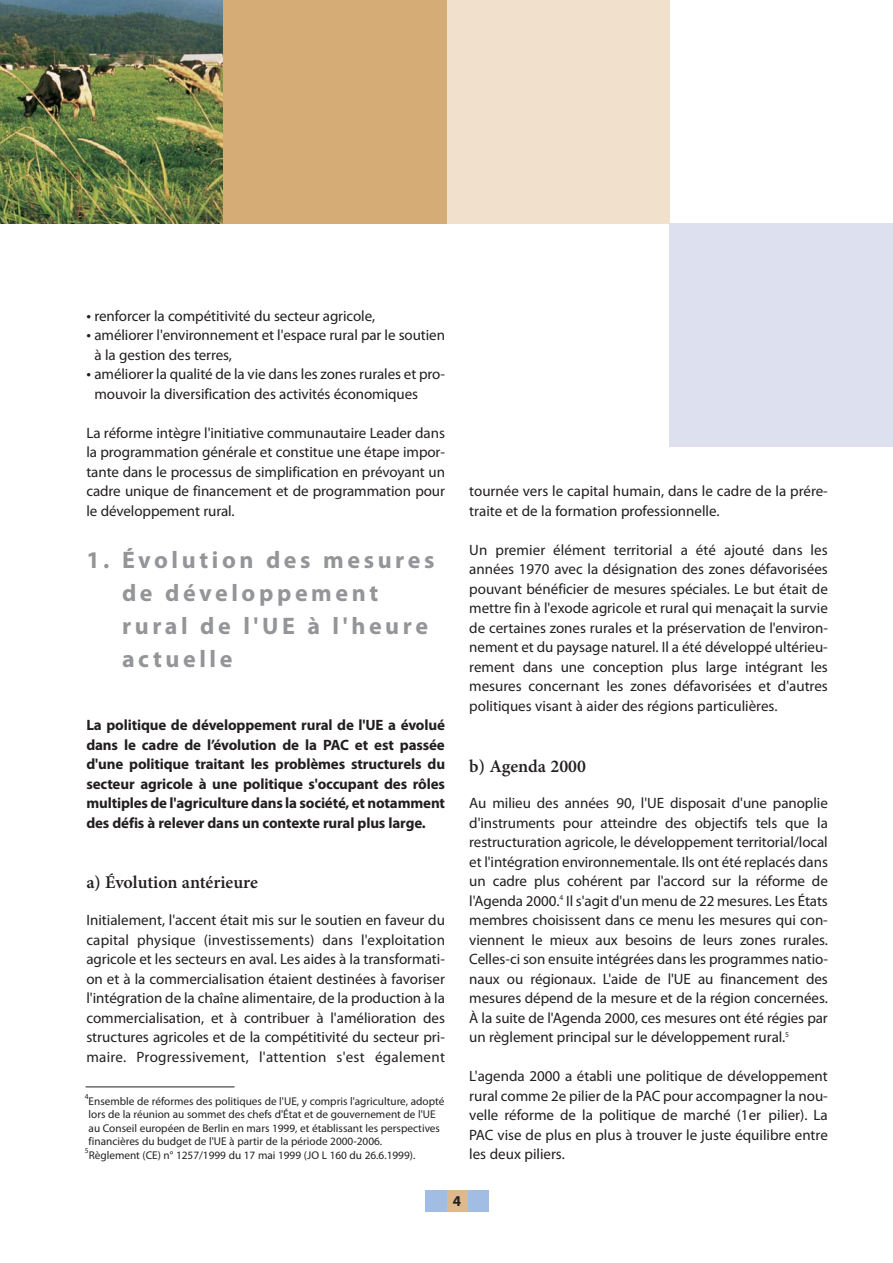
<style>
.page{position:relative;width:893px;height:1263px;background:#fff}
.page>*{position:absolute;margin:0;border:0;box-sizing:border-box;transform-origin:0 0}
.t1{font:700 24px/33px "Myriad Pro";letter-spacing:.15em;color:#939598}
.t2{font:600 18px "Minion Pro";color:#231f20}
.t3{font:15px/19.5px "Myriad Pro";letter-spacing:-.005em;color:#231f20;text-align:justify}
.t4{font:700 15px/19.5px "Myriad Pro";letter-spacing:-.01em;color:#231f20;text-align:justify}
.t5{font:11.25px/13.5px "Myriad Pro";color:#231f20}
.t6{font:7.5px "Myriad Pro";color:#231f20}
.s1{font-size:16.5px}
</style>
<div class="page">
<div style="left:468px;top:1191px;width:21px;height:21px;background:#a2bde3"></div>
<div style="left:446px;top:1191px;width:22px;height:21px;background:#ddb98d"></div>
<div style="left:425px;top:1191px;width:21px;height:21px;background:#a2bde3"></div>
<hr style="left:86px;top:1086px;width:148px;height:1px;background:#231f20">
<div style="left:669px;top:223px;width:223px;height:224px;background:#dce0ef"></div>
<img style="left:0;top:0;width:223px;height:223px">
<div style="left:446px;top:0;width:223px;height:223px;background:#f1e0cc"></div>
<div style="left:223px;top:0;width:223px;height:223px;background:#d5ab76"></div>
<p class="t3" style="left:86px;top:308px;width:290px"><span class="s1">•</span> renforcer la compétitivité du secteur agricole,</p>
<p class="t3" style="left:94px;top:327px;width:352px;text-indent:-8px"><span class="s1">•</span> améliorer l'environnement et l'espace rural par le soutien à la gestion des terres,</p>
<p class="t3" style="left:94px;top:366px;width:352px;text-indent:-8px"><span class="s1">•</span> améliorer la qualité de la vie dans les zones rurales et pro&shy;mouvoir la diversification des activités économiques</p>
<p class="t3" style="left:86px;top:425px;width:360px">La réforme intègre l'initiative communautaire Leader dans la programmation générale et constitue une étape impor&shy;tante dans le processus de simplification en prévoyant un cadre unique de financement et de programmation pour le développement rural.</p>
<h1 class="t1" style="left:122px;top:546px;width:314px;text-indent:-36px">1. Évolution des mesures de développement rural de l'UE à l'heure actuelle</h1>
<p class="t4" style="left:86px;top:717px;width:360px">La politique de développement rural de l'UE a évolué dans le cadre de l’évolution de la PAC et est passée d'une politique traitant les problèmes structurels du secteur agricole à une politique s'occupant des rôles multiples de l'agriculture dans la société, et notamment des défis à relever dans un contexte rural plus large.</p>
<p class="t2" style="left:86px;top:875px;width:173px">a) Évolution antérieure</p>
<p class="t3" style="left:86px;top:912px;width:360px">Initialement, l'accent était mis sur le soutien en faveur du capital physique (investissements) dans l'exploitation agricole et les secteurs en aval. Les aides à la transformati&shy;on et à la commercialisation étaient destinées à favoriser l'intégration de la chaîne alimentaire, de la production à la commercialisation, et à contribuer à l'amélioration des structures agricoles et de la compétitivité du secteur pri&shy;maire. Progressivement, l'attention s'est également</p>
<p class="t6" style="left:85px;top:1094px;width:5px">4</p>
<p class="t5" style="left:89px;top:1095px;width:357px">Ensemble de réformes des politiques de l'UE, y compris l'agriculture, adopté lors de la réunion au sommet des chefs d'État et de gouvernement de l'UE au Conseil européen de Berlin en mars 1999, et établissant les perspectives financières du budget de l'UE à partir de la période 2000-2006.</p>
<p class="t6" style="left:85px;top:1148px;width:5px">5</p>
<p class="t5" style="left:89px;top:1149px;width:328px">Règlement (CE) n° 1257/1999 du 17 mai 1999 (JO L 160 du 26.6.1999).</p>
<p class="t3" style="left:469px;top:483px;width:360px">tournée vers le capital humain, dans le cadre de la prére&shy;traite et de la formation professionnelle.</p>
<p class="t3" style="left:469px;top:542px;width:360px">Un premier élément territorial a été ajouté dans les années 1970 avec la désignation des zones défavorisées pouvant bénéficier de mesures spéciales. Le but était de mettre fin à l'exode agricole et rural qui menaçait la survie de certaines zones rurales et la préservation de l'environ&shy;nement et du paysage naturel. Il a été développé ultérieu&shy;rement dans une conception plus large intégrant les mesures concernant les zones défavorisées et d'autres politiques visant à aider des régions particulières.</p>
<p class="t2" style="left:469px;top:759px;width:118px">b) Agenda 2000</p>
<p class="t3" style="left:469px;top:795px;width:360px">Au milieu des années 90, l'UE disposait d'une panoplie d'instruments pour atteindre des objectifs tels que la restructuration agricole, le développement territorial/local et l'intégration environnementale. Ils ont été replacés dans un cadre plus cohérent par l'accord sur la réforme de l'Agenda 2000.<sup>4</sup> Il s'agit d'un menu de 22 mesures. Les États membres choisissent dans ce menu les mesures qui con&shy;viennent le mieux aux besoins de leurs zones rurales.<br>Celles-ci son ensuite intégrées dans les programmes natio&shy;naux ou régionaux. L'aide de l'UE au financement des mesures dépend de la mesure et de la région concernées.<br>À la suite de l'Agenda 2000, ces mesures ont été régies par un règlement principal sur le développement rural.<sup>5</sup></p>
<p class="t3" style="left:469px;top:1068px;width:360px">L'agenda 2000 a établi une politique de développement rural comme 2e pilier de la PAC pour accompagner la nou&shy;velle réforme de la politique de marché (1er pilier). La PAC vise de plus en plus à trouver le juste équilibre entre les deux piliers.</p>
<p class="t4" style="left:453px;top:1192px;width:10px">4</p>
</div>
